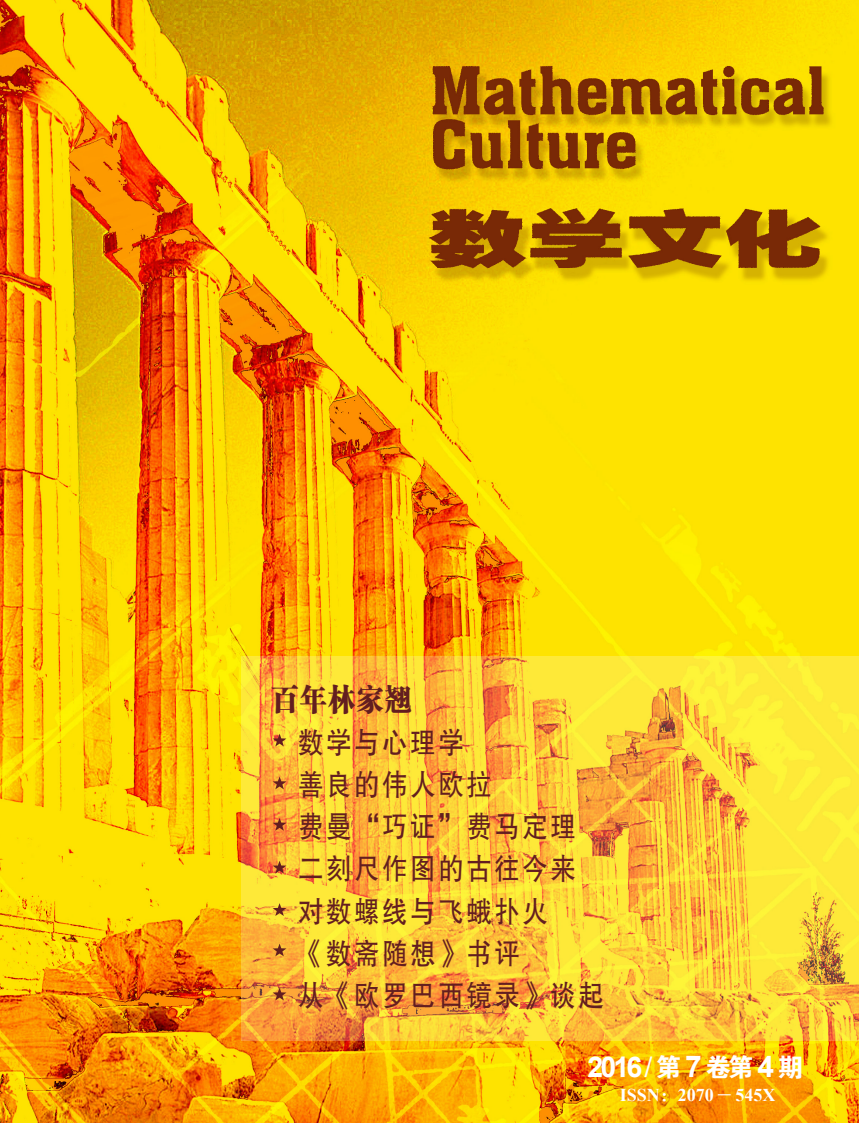
<style>
.page{position:relative;width:859px;height:1123px;background:#fff}
.page>*{position:absolute;margin:0;border:0;box-sizing:border-box;transform-origin:0 0}
.t1{font:30px "FZHTK GBK1 0";letter-spacing:.1em;color:#631e20;scale:.85 1}
.t2{font:30px "FZCSK GBK1 0";letter-spacing:.05em;color:#631e20;scale:.9 1}
.t3{font:700 28.5px "Arial";color:#fff}
.t4{font:700 18px "Times New Roman";color:#fff}
.s1{font-weight:400}
.s2{font-family:"FZDHTK GBK1 0";font-weight:400;font-size:25.5px}
.s3{font-size:30px}
.s4{font-family:"FZCSK GBK1 0";font-weight:400}
</style>
<div class="page">
<img style="left:0;top:0;width:859px;height:1123px">
<svg style="left:241px;top:656px;width:618px;height:384px;background:#f9ca38"></svg>
<svg style="left:273px;top:733px;width:13px;height:13px"></svg>
<svg style="left:273px;top:776px;width:13px;height:13px"></svg>
<svg style="left:273px;top:817px;width:13px;height:13px"></svg>
<svg style="left:273px;top:903px;width:13px;height:13px"></svg>
<svg style="left:273px;top:860px;width:13px;height:13px"></svg>
<svg style="left:273px;top:943px;width:13px;height:13px"></svg>
<svg style="left:273px;top:987px;width:13px;height:13px"></svg>
<p class="t2" style="left:272px;top:682px;width:158px">百年林家翘</p>
<p class="t1" style="left:298px;top:726px;width:196px">数学与心理学</p>
<p class="t1" style="left:298px;top:768px;width:230px">善良的伟人欧拉</p>
<p class="t1" style="left:298px;top:810px;width:328px">费曼“巧证”费马定理</p>
<p class="t1" style="left:298px;top:852px;width:328px">二刻尺作图的古往今来</p>
<p class="t1" style="left:298px;top:894px;width:296px">对数螺线与飞蛾扑火</p>
<p class="t1" style="left:298px;top:936px;width:262px">《数斋随想》书评</p>
<p class="t1" style="left:298px;top:978px;width:361px">从《欧罗巴西镜录》谈起</p>
<p class="t3" style="left:587px;top:1048px;width:217px">2016 <span class="s1">/</span><span class="s2">第</span><span class="s3">7</span><span class="s2">卷第</span><span class="s3">4</span><span class="s2">期</span></p>
<p class="t4" style="left:620px;top:1082px;width:157px">ISSN<span class="s4">：</span>2070 — 545X</p>
</div>
